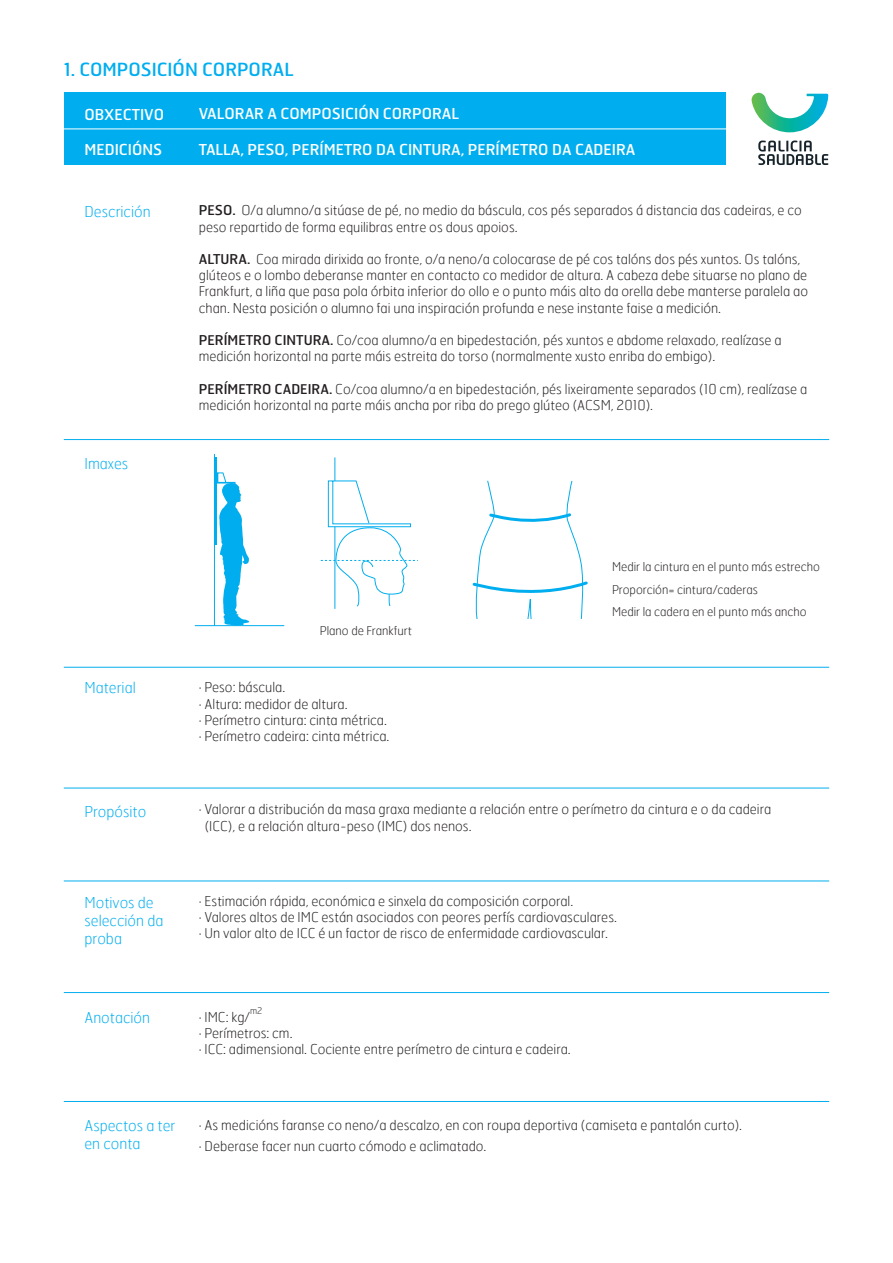
<style>
.page{position:relative;width:893px;height:1263px;background:#fff}
.page>*{position:absolute;margin:0;border:0;box-sizing:border-box;transform-origin:0 0}
.t1{font:18px "Hermes";color:#00aeef}
.t2{font:15px "Hermes";color:#fff}
.t3{font:100 15px/18px "Hermes";color:#00aeef}
.t4{font:100 13.5px/16.2px "Hermes";color:#231f20}
.t5{font:100 12px "Hermes";color:#231f20}
.t6{font:100 9px "Hermes";color:#231f20}
.s1{font-weight:400}
</style>
<div class="page">
<hr style="left:214px;top:457px;width:3px;height:87px;background:#00aeef">
<hr style="left:64px;top:439px;width:765px;height:1px;background:#00aeef">
<hr style="left:64px;top:667px;width:765px;height:1px;background:#00aeef">
<hr style="left:64px;top:788px;width:765px;height:1px;background:#00aeef">
<hr style="left:64px;top:880px;width:765px;height:1px;background:#00aeef">
<hr style="left:64px;top:992px;width:765px;height:1px;background:#00aeef">
<hr style="left:64px;top:1101px;width:765px;height:1px;background:#00aeef">
<hr style="left:334px;top:527px;width:1px;height:82px;background:#00aeef">
<svg style="left:321px;top:457px;width:97px;height:150px"></svg>
<div style="left:64px;top:93px;width:661px;height:72px;background:#00aeef"></div>
<hr style="left:63px;top:129px;width:687px;height:1px;background:#fff">
<svg style="left:758px;top:141px;width:70px;height:24px"></svg>
<svg style="left:752px;top:93px;width:76px;height:39px"></svg>
<svg style="left:472px;top:480px;width:116px;height:139px"></svg>
<svg style="left:216px;top:472px;width:33px;height:153px"></svg>
<hr style="left:214px;top:454px;width:1px;height:172px;background:#00aeef">
<hr style="left:195px;top:625px;width:89px;height:1px;background:#00aeef">
<h1 class="t1" style="left:64px;top:58px;width:231px">1. COMPOSICIÓN CORPORAL</h1>
<p class="t2" style="left:199px;top:104px;width:262px">VALORAR A COMPOSICIÓN CORPORAL</p>
<p class="t2" style="left:85px;top:140px;width:79px">MEDICIÓNS</p>
<p class="t2" style="left:199px;top:140px;width:438px">TALLA, PESO, PERÍMETRO DA CINTURA, PERÍMETRO DA CADEIRA</p>
<p class="t2" style="left:85px;top:105px;width:81px">OBXECTIVO</p>
<p class="t3" style="left:85px;top:202px;width:68px">Descrición</p>
<p class="t4" style="left:199px;top:202px;width:605px"><span class="s1">PESO.</span> O/a alumno/a sitúase de pé, no medio da báscula, cos pés separados á distancia das cadeiras, e co peso repartido de forma equilibras entre os dous apoios.</p>
<p class="t4" style="left:199px;top:251px;width:611px"><span class="s1">ALTURA.</span> Coa mirada dirixida ao fronte, o/a neno/a colocarase de pé cos talóns dos pés xuntos. Os talóns, glúteos e o lombo deberanse manter en contacto co medidor de altura. A cabeza debe situarse no plano de Frankfurt, a liña que pasa pola órbita inferior do ollo e o punto máis alto da orella debe manterse paralela ao chan. Nesta posición o alumno fai una inspiración profunda e nese instante faise a medición.</p>
<p class="t4" style="left:199px;top:332px;width:584px"><span class="s1">PERÍMETRO CINTURA.</span> Co/coa alumno/a en bipedestación, pés xuntos e abdome relaxado, realízase a medición horizontal na parte máis estreita do torso (normalmente xusto enriba do embigo).</p>
<p class="t4" style="left:199px;top:380px;width:610px"><span class="s1">PERÍMETRO CADEIRA.</span> Co/coa alumno/a en bipedestación, pés lixeiramente separados (10 cm), realízase a medición horizontal na parte máis ancha por riba do prego glúteo (ACSM, 2010).</p>
<p class="t3" style="left:85px;top:454px;width:45px">Imaxes</p>
<p class="t5" style="left:320px;top:623px;width:94px">Plano de Frankfurt</p>
<p class="t3" style="left:85px;top:679px;width:53px">Material</p>
<p class="t4" style="left:199px;top:679px;width:192px">· Peso: báscula.<br>· Altura: medidor de altura.<br>· Perímetro cintura: cinta métrica. · Perímetro cadeira: cinta métrica.</p>
<p class="t5" style="left:612px;top:559px;width:209px">Medir la cintura en el punto más estrecho</p>
<p class="t5" style="left:612px;top:604px;width:196px">Medir la cadera en el punto más ancho</p>
<p class="t5" style="left:612px;top:582px;width:147px">Proporción= cintura/caderas</p>
<p class="t3" style="left:85px;top:802px;width:63px">Propósito</p>
<p class="t4" style="left:205px;top:801px;width:568px;text-indent:-6px">· Valorar a distribución da masa graxa mediante a relación entre o perímetro da cintura e o da cadeira (ICC), e a relación altura-peso (IMC) dos nenos.</p>
<p class="t3" style="left:85px;top:893px;width:80px">Motivos de selección da proba</p>
<p class="t4" style="left:199px;top:893px;width:419px">· Estimación rápida, económica e sinxela da composición corporal.<br>· Valores altos de IMC están asociados con peores perfís cardiovasculares. · Un valor alto de ICC é un factor de risco de enfermidade cardiovascular.</p>
<p class="t6" style="left:250px;top:1005px;width:14px">m2</p>
<p class="t4" style="left:199px;top:1024px;width:373px">· Perímetros: cm.<br>· ICC: adimensional. Cociente entre perímetro de cintura e cadeira.</p>
<p class="t3" style="left:85px;top:1008px;width:67px">Anotación</p>
<p class="t4" style="left:199px;top:1008px;width:53px">· IMC: kg/</p>
<p class="t3" style="left:85px;top:1116px;width:92px">Aspectos a ter en conta</p>
<p class="t4" style="left:199px;top:1114px;width:545px;line-height:21px">· As medicións faranse co neno/a descalzo, en con roupa deportiva (camiseta e pantalón curto). · Deberase facer nun cuarto cómodo e aclimatado.</p>
</div>
